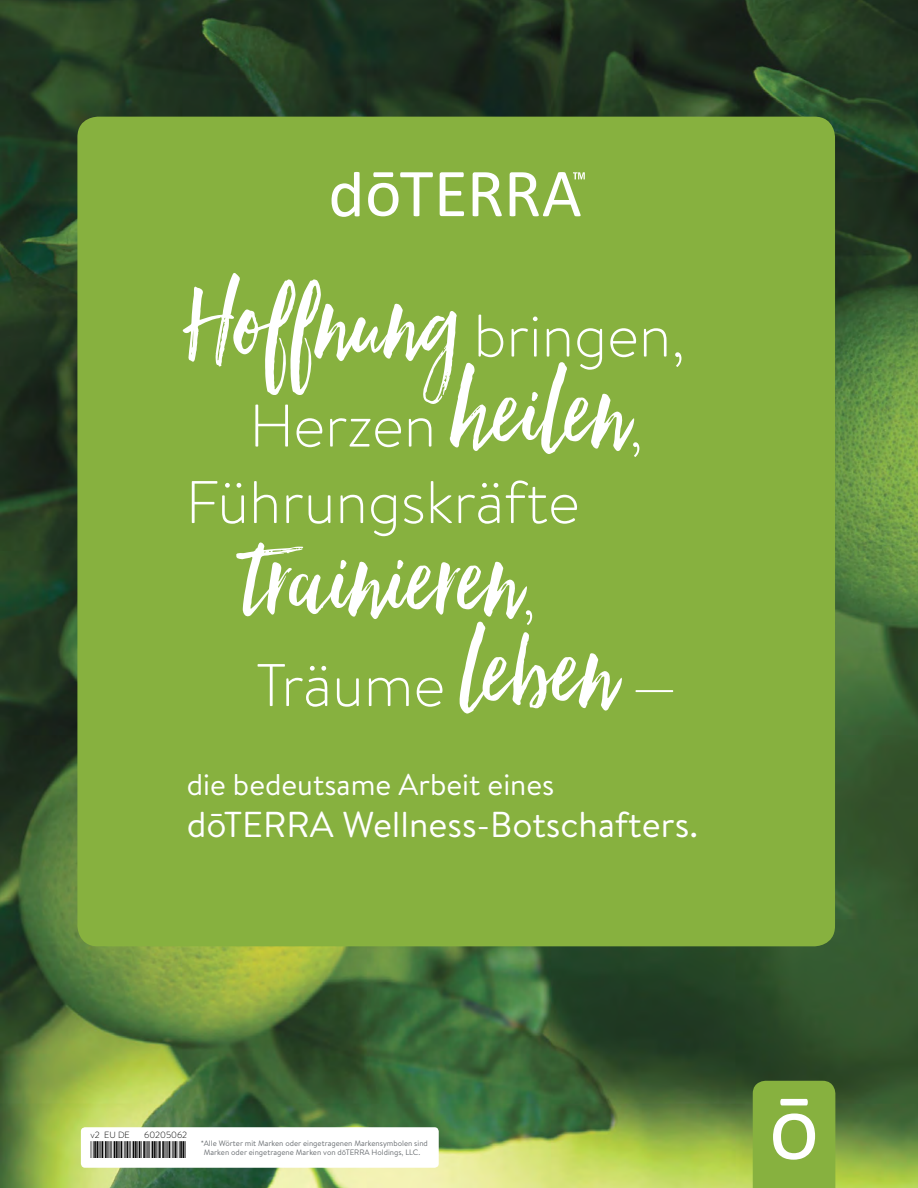
<style>
.page{position:relative;width:918px;height:1188px;background:#fff}
.page>*{position:absolute;margin:0;border:0;box-sizing:border-box;transform-origin:0 0}
.t1{font:135px "Hello Beautiful";color:#fff}
.t2{font:300 60px "Brandon Text";color:#fff}
.t3{font:36px "Brandon Text";color:#fff}
.t4{font:30px "Brandon Text";color:#fff}
.t5{font:300 9px "Brandon Text";color:#000}
.t6{font:7.8px/9px "Brandon Text";color:#6c7074;text-align:center}
</style>
<div class="page">
<img style="left:0;top:0;width:918px;height:1188px">
<div style="left:77px;top:117px;width:758px;height:829px;background:#87b13f;border-radius:21px"></div>
<svg style="left:753px;top:1081px;width:82px;height:107px;background:#94b955"></svg>
<div style="left:81px;top:1127px;width:358px;height:41px;background:#fff;border-radius:4px"></div>
<svg style="left:510px;top:172px;width:75px;height:44px"></svg>
<svg style="left:473px;top:172px;width:29px;height:44px"></svg>
<svg style="left:440px;top:172px;width:24px;height:44px"></svg>
<svg style="left:368px;top:172px;width:65px;height:44px"></svg>
<svg style="left:332px;top:172px;width:28px;height:45px"></svg>
<h1 class="t1" style="left:186px;top:245px;width:275px">Hoffnung</h1>
<h2 class="t2" style="left:474px;top:295px;width:213px">bringen,</h2>
<h1 class="t1" style="left:451px;top:335px;width:180px">heilen</h1>
<h2 class="t2" style="left:249px;top:385px;width:188px">Herzen</h2>
<h2 class="t2" style="left:629px;top:385px;width:15px">,</h2>
<h2 class="t2" style="left:186px;top:461px;width:396px">Führungskräfte</h2>
<h1 class="t1" style="left:243px;top:503px;width:280px">trainieren</h1>
<h2 class="t2" style="left:522px;top:553px;width:15px">,</h2>
<h1 class="t1" style="left:460px;top:594px;width:159px">leben</h1>
<h2 class="t2" style="left:256px;top:644px;width:191px">Träume</h2>
<h2 class="t2" style="left:631px;top:644px;width:48px">—</h2>
<h3 class="t4" style="left:187px;top:764px;width:369px">die bedeutsame Arbeit eines</h3>
<h3 class="t3" style="left:187px;top:800px;width:513px">dōTERRA Wellness-Botschafters.</h3>
<p class="t5" style="left:91px;top:1129px;width:41px">v2 EU DE</p>
<p class="t5" style="left:144px;top:1129px;width:45px">60205062</p>
<p class="t6" style="left:201px;top:1139px;width:229px">*Alle Wörter mit Marken oder eingetragenen Markensymbolen sind<br>Marken oder eingetragene Marken von dōTERRA Holdings, LLC.</p>
</div>
